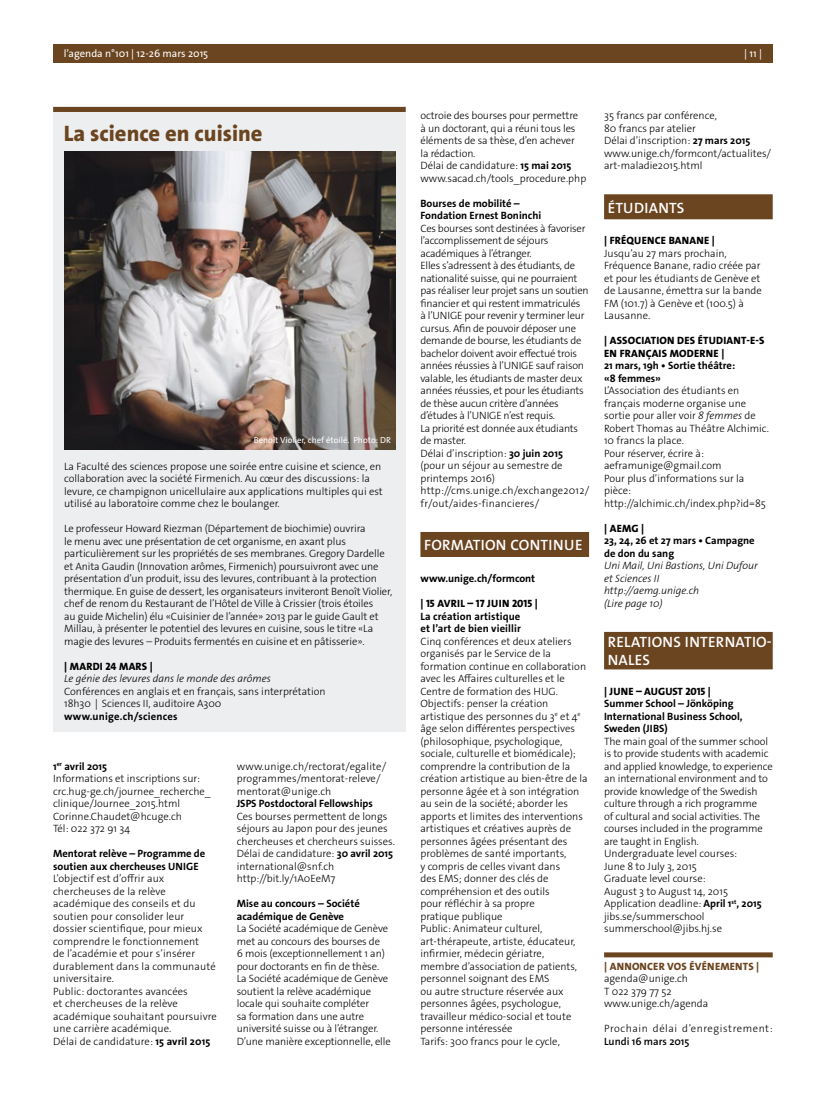
<style>
.page{position:relative;width:833px;height:1099px;background:#fff}
.page>*{position:absolute;margin:0;border:0;box-sizing:border-box;transform-origin:0 0}
.t1{font:800 22.5px "The Sans Os F";color:#6b4420}
.t2{font:600 15px/18px "The Sans Os F";letter-spacing:.02em;color:#fff}
.t3{font:300 10.62px/12.5px "The Sans Os F";color:#000}
.t4{font:300 10.62px/12.5px "The Sans Os F";letter-spacing:-.02em;color:#000}
.t5{font:700 10.62px/12.5px "The Sans Os F";color:#000}
.t6{font:800 10.62px/12.5px "The Sans Os F";letter-spacing:.02em;color:#000}
.t7{font:italic 300 10.62px/12.5px "The Sans Os F";color:#000}
.t8{font:10.62px "The Sans Os F";color:#fff}
.t9{font:300 10.62px "The Sans Os F";letter-spacing:.055em;color:#000}
.t10{font:800 10.62px "The Sans Os F";letter-spacing:.02em;color:#6b4420}
.t11{font:700 10.62px "The Sans Os F";letter-spacing:.02em;color:#000}
.t12{font:600 10.62px "The Sans Os F";color:#000}
.t13{font:8.75px "The Sans Os F";color:#fff}
.s1{font-weight:700}
.s2{font-style:italic}
</style>
<div class="page">
<div style="left:53px;top:44px;width:719px;height:19px;background:#6b4420"></div>
<div style="left:420px;top:532px;width:169px;height:25px;background:#6b4420"></div>
<div style="left:604px;top:194px;width:168px;height:25px;background:#6b4420"></div>
<div style="left:604px;top:632px;width:168px;height:37px;background:#6b4420"></div>
<div style="left:604px;top:952px;width:168px;height:5px;background:#6b4420"></div>
<div style="left:53px;top:107px;width:353px;height:624px;background:#edeeef"></div>
<img style="left:64px;top:151px;width:331px;height:298px">
<div style="left:53px;top:107px;width:353px;height:5px;background:#6b4420"></div>
<p class="t8" style="left:64px;top:46px;width:146px">l’agenda n°101 | 12-26 mars 2015</p>
<p class="t8" style="left:744px;top:46px;width:19px">| 11 |</p>
<h1 class="t1" style="left:64px;top:119px;width:200px">La science en cuisine</h1>
<p class="t13" style="left:254px;top:434px;width:139px">Benoît Violier, chef étoilé. Photo: DR</p>
<p class="t3" style="left:64px;top:460px;width:320px">La Faculté des sciences propose une soirée entre cuisine et science, en collaboration avec la société Firmenich. Au cœur des discussions: la levure, ce champignon unicellulaire aux applications multiples qui est utilisé au laboratoire comme chez le boulanger.</p>
<p class="t3" style="left:64px;top:522px;width:330px">Le professeur Howard Riezman (Département de biochimie) ouvrira<br>le menu avec une présentation de cet organisme, en axant plus particulièrement sur les propriétés de ses membranes. Gregory Dardelle et Anita Gaudin (Innovation arômes, Firmenich) poursuivront avec une présentation d’un produit, issu des levures, contribuant à la protection thermique. En guise de dessert, les organisateurs inviteront Benoît Violier, chef de renom du Restaurant de l’Hôtel de Ville à Crissier (trois étoiles<br>au guide Michelin) élu «Cuisinier de l’année» 2013 par le guide Gault et Millau, à présenter le potentiel des levures en cuisine, sous le titre «La magie des levures – Produits fermentés en cuisine et en pâtisserie».</p>
<p class="t6" style="left:64px;top:659px;width:90px">| MARDI 24 MARS |</p>
<p class="t7" style="left:64px;top:672px;width:208px">Le génie des levures dans le monde des arômes</p>
<p class="t3" style="left:64px;top:684px;width:263px">Conférences en anglais et en français, sans interprétation<br>18h30↕Sciences II, auditoire A300</p>
<p class="t11" style="left:64px;top:709px;width:115px">www.unige.ch/sciences</p>
<p class="t3" style="left:53px;top:760px;width:159px"><span class="s1">1</span><sup>er</sup> <span class="s1">avril 2015<br></span>Informations et inscriptions sur: crc.hug-ge.ch/journee_recherche_ clinique/Journee_2015.html<br>Corinne.Chaudet@hcuge.ch<br>Tél: 022 372 91 34</p>
<p class="t5" style="left:53px;top:847px;width:154px">Mentorat relève – Programme de soutien aux chercheuses UNIGE</p>
<p class="t3" style="left:53px;top:872px;width:165px">L’objectif est d’offrir aux chercheuses de la relève académique des conseils et du soutien pour consolider leur dossier scientifique, pour mieux comprendre le fonctionnement<br>de l’académie et pour s’insérer durablement dans la communauté universitaire.<br>Public: doctorantes avancées<br>et chercheuses de la relève académique souhaitant poursuivre une carrière académique.<br>Délai de candidature: <span class="s1">15 avril 2015</span></p>
<p class="t3" style="left:237px;top:759px;width:151px">www.unige.ch/rectorat/egalite/ programmes/mentorat-releve/ mentorat@unige.ch</p>
<p class="t5" style="left:237px;top:797px;width:138px">JSPS Postdoctoral Fellowships</p>
<p class="t3" style="left:237px;top:809px;width:160px">Ces bourses permettent de longs séjours au Japon pour des jeunes chercheuses et chercheurs suisses.<br>Délai de candidature: <span class="s1">30 avril 2015 </span>international@snf.ch http://bit.ly/1A0EeM7</p>
<p class="t5" style="left:237px;top:897px;width:125px">Mise au concours – Société académique de Genève</p>
<p class="t3" style="left:237px;top:922px;width:155px">La Société académique de Genève met au concours des bourses de<br>6 mois (exceptionnellement 1 an) pour doctorants en fin de thèse.<br>La Société académique de Genève soutient la relève académique locale qui souhaite compléter<br>sa formation dans une autre université suisse ou à l’étranger.<br>D’une manière exceptionnelle, elle</p>
<p class="t3" style="left:420px;top:110px;width:167px">octroie des bourses pour permettre à un doctorant, qui a réuni tous les éléments de sa thèse, d’en achever<br>la rédaction.<br>Délai de candidature: <span class="s1">15 mai 2015 </span>www.sacad.ch/tools_procedure.php</p>
<p class="t5" style="left:420px;top:197px;width:122px">Bourses de mobilité –<br>Fondation Ernest Boninchi</p>
<p class="t4" style="left:420px;top:222px;width:170px">Ces bourses sont destinées à favoriser l’accomplissement de séjours académiques à l’étranger.<br>Elles s’adressent à des étudiants, de nationalité suisse, qui ne pourraient pas réaliser leur projet sans un soutien financier et qui restent immatriculés<br>à l’UNIGE pour revenir y terminer leur cursus. Afin de pouvoir déposer une demande de bourse, les étudiants de bachelor doivent avoir effectué trois années réussies à l’UNIGE sauf raison valable, les étudiants de master deux années réussies, et pour les étudiants de thèse aucun critère d’années d’études à l’UNIGE n’est requis.<br>La priorité est donnée aux étudiants de master.<br>Délai d’inscription: <span class="s1">30 juin 2015 </span>(pour un séjour au semestre de printemps 2016) http://cms.unige.ch/exchange2012/ fr/out/aides-financieres/</p>
<h2 class="t2" style="left:424px;top:536px;width:160px">FORMATION CONTINUE</h2>
<p class="t5" style="left:420px;top:572px;width:116px">www.unige.ch/formcont</p>
<p class="t6" style="left:420px;top:597px;width:119px">| 15 AVRIL – 17 JUIN 2015 |</p>
<p class="t5" style="left:420px;top:610px;width:102px">La création artistique et l’art de bien vieillir</p>
<p class="t3" style="left:420px;top:635px;width:169px">Cinq conférences et deux ateliers organisés par le Service de la formation continue en collaboration avec les Affaires culturelles et le<br>Centre de formation des HUG.<br>Objectifs: penser la création artistique des personnes du 3<sup>e</sup> et 4<sup>e </sup>âge selon différentes perspectives (philosophique, psychologique, sociale, culturelle et biomédicale); comprendre la contribution de la création artistique au bien-être de la personne âgée et à son intégration au sein de la société; aborder les apports et limites des interventions artistiques et créatives auprès de personnes âgées présentant des problèmes de santé importants,<br>y compris de celles vivant dans<br>des EMS; donner des clés de compréhension et des outils<br>pour réfléchir à sa propre<br>pratique publique<br>Public: Animateur culturel, art-thérapeute, artiste, éducateur, infirmier, médecin gériatre,<br>membre d’association de patients, personnel soignant des EMS<br>ou autre structure réservée aux personnes âgées, psychologue, travailleur médico-social et toute personne intéressée<br>Tarifs: 300 francs pour le cycle,</p>
<p class="t3" style="left:604px;top:110px;width:168px">35 francs par conférence,<br>80 francs par atelier<br>Délai d’inscription: <span class="s1">27 mars 2015 </span>www.unige.ch/formcont/actualites/ art-maladie2015.html</p>
<h2 class="t2" style="left:608px;top:198px;width:78px">ÉTUDIANTS</h2>
<p class="t6" style="left:604px;top:235px;width:112px">| FRÉQUENCE BANANE |</p>
<p class="t3" style="left:604px;top:247px;width:159px">Jusqu’au 27 mars prochain,<br>Fréquence Banane, radio créée par et pour les étudiants de Genève et de Lausanne, émettra sur la bande<br>FM (101.7) à Genève et (100.5) à<br>Lausanne.</p>
<p class="t6" style="left:604px;top:335px;width:162px">| ASSOCIATION DES ÉTUDIANT-E-S<br>EN FRANÇAIS MODERNE |</p>
<p class="t5" style="left:604px;top:359px;width:133px">21 mars, 19h • Sortie théâtre: «8 femmes»</p>
<p class="t3" style="left:604px;top:384px;width:166px">L’Association des étudiants en français moderne organise une sortie pour aller voir <span class="s2">8 femmes</span> de<br>Robert Thomas au Théâtre Alchimic.<br>10 francs la place.<br>Pour réserver, écrire à: aeframunige@gmail.com<br>Pour plus d’informations sur la pièce: http://alchimic.ch/index.php?id=85</p>
<p class="t6" style="left:604px;top:522px;width:42px">| AEMG |</p>
<p class="t5" style="left:604px;top:534px;width:152px">23, 24, 26 et 27 mars • Campagne de don du sang</p>
<p class="t7" style="left:604px;top:559px;width:155px">Uni Mail, Uni Bastions, Uni Dufour et Sciences II<br>http://aemg.unige.ch<br>(Lire page 10)</p>
<h2 class="t2" style="left:608px;top:633px;width:166px">RELATIONS INTERNATIO-<br>NALES</h2>
<p class="t6" style="left:604px;top:685px;width:108px">| JUNE – AUGUST 2015 |</p>
<p class="t5" style="left:604px;top:697px;width:140px">Summer School – Jönköping<br>International Business School,<br>Sweden (JIBS)</p>
<p class="t3" style="left:604px;top:735px;width:170px">The main goal of the summer school is to provide students with academic and applied knowledge, to experience an international environment and to provide knowledge of the Swedish culture through a rich programme<br>of cultural and social activities. The courses included in the programme are taught in English.<br>Undergraduate level courses:<br>June 8 to July 3, 2015<br>Graduate level course:<br>August 3 to August 14, 2015<br>Application deadline: <span class="s1">April 1</span><sup>st</sup><span class="s1">, 2015 </span>jibs.se/summerschool summerschool@jibs.hj.se</p>
<p class="t10" style="left:604px;top:959px;width:157px">| ANNONCER VOS ÉVÉNEMENTS |</p>
<p class="t3" style="left:604px;top:972px;width:106px">agenda@unige.ch<br>T 022 379 77 52 www.unige.ch/agenda</p>
<p class="t9" style="left:604px;top:1021px;width:170px">Prochain délai d’enregistrement:</p>
<p class="t12" style="left:604px;top:1034px;width:87px">Lundi 16 mars 2015</p>
</div>
